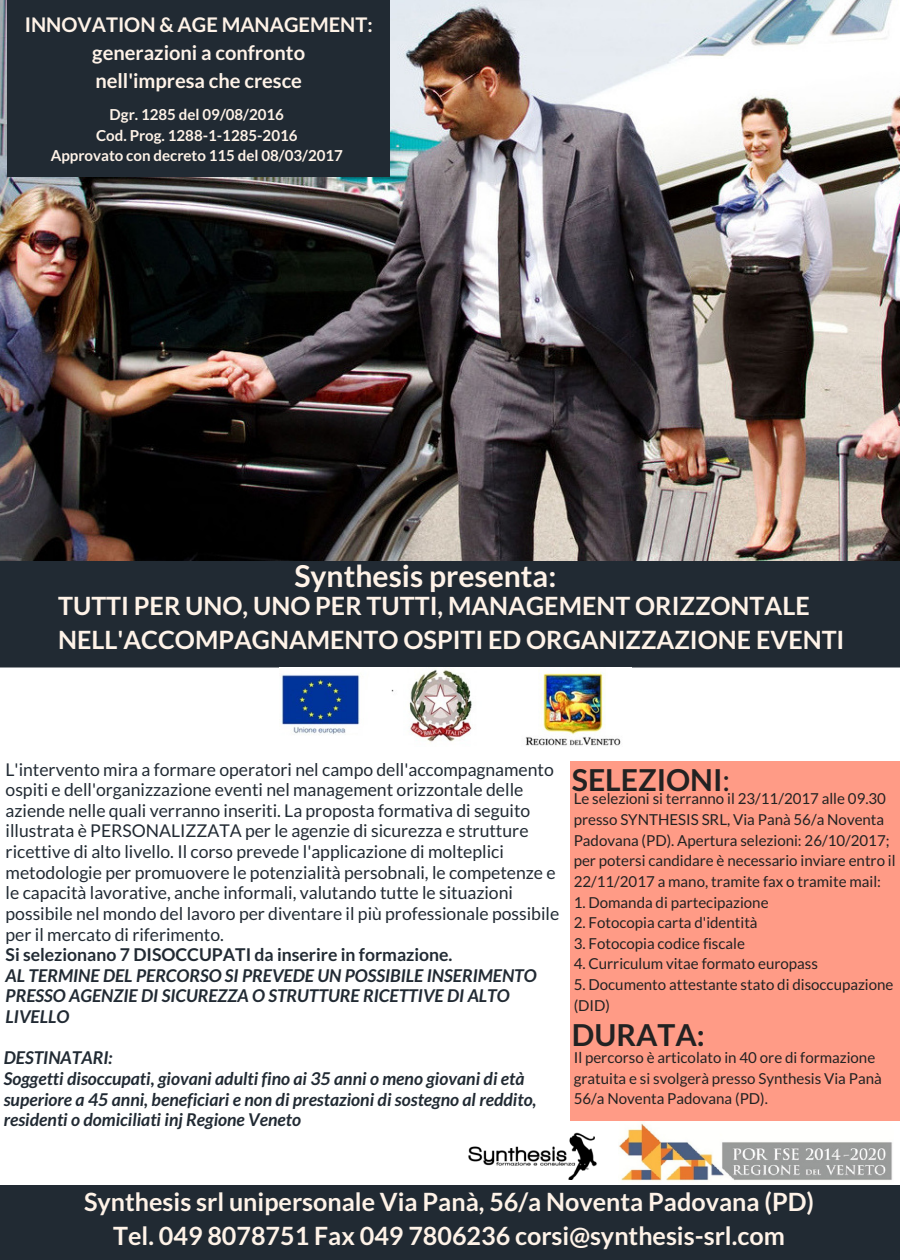
<style>
.page{position:relative;width:900px;height:1260px;background:#fff}
.page>*{position:absolute;margin:0;border:0;box-sizing:border-box;transform-origin:0 0}
.t1{font:700 30.25px "Lato";color:#fff3e8}
.t2{font:700 30.25px "Lato";color:#222}
.t3{font:700 25.25px/33.8px "Lato";color:#fff3e8}
.t4{font:700 20px/28px "Lato";color:#fff3e8;text-align:center}
.t5{font:17.5px/20.5px "Lato";color:#212a33}
.t6{font:italic 700 17.5px/20.5px "Lato";color:#212a33}
.t7{font:700 17.5px "Lato";color:#212a33}
.t8{font:15px/20.5px "Lato";color:#222}
.t9{font:700 15px/20.5px "Lato";color:#fff3e8;text-align:center}
.s1{font-weight:400}
</style>
<div class="page">
<img style="left:0;top:0;width:900px;height:561px">
<div style="left:570px;top:761px;width:330px;height:360px;background:#ff9b86"></div>
<div style="left:0;top:1185px;width:900px;height:75px;background:#212a33"></div>
<div style="left:0;top:561px;width:900px;height:106px;background:#212a33"></div>
<div style="left:8px;top:0;width:382px;height:176px;background:#212a33"></div>
<img style="left:281px;top:669px;width:340px;height:77px">
<img style="left:468px;top:1132px;width:129px;height:47px">
<img style="left:619px;top:1123px;width:273px;height:58px">
<p class="t4" style="left:25px;top:10px;width:349px">INNOVATION &amp; AGE MANAGEMENT: generazioni a confronto<br>nell'impresa che cresce</p>
<p class="t9" style="left:51px;top:104px;width:294px">Dgr. 1285 del 09/08/2016<br>Cod. Prog. 1288-1-1285-2016<br>Approvato con decreto 115 del 08/03/2017</p>
<h1 class="t1" style="left:294px;top:557px;width:264px">Synthesis presenta:</h1>
<h2 class="t3" style="left:58px;top:588px;width:788px">TUTTI PER UNO, UNO PER TUTTI, MANAGEMENT ORIZZONTALE<br>NELL'ACCOMPAGNAMENTO OSPITI ED ORGANIZZAZIONE EVENTI</h2>
<p class="t5" style="left:6px;top:759px;width:555px">L'intervento mira a formare operatori nel campo dell'accompagnamento ospiti e dell'organizzazione eventi nel management orizzontale delle aziende nelle quali verranno inseriti. La proposta formativa di seguito illustrata è PERSONALIZZATA per le agenzie di sicurezza e strutture ricettive di alto livello. Il corso prevede l'applicazione di molteplici metodologie per promuovere le potenzialità persobnali, le competenze e le capacità lavorative, anche informali, valutando tutte le situazioni possibile nel mondo del lavoro per diventare il più professionale possibile per il mercato di riferimento.</p>
<p class="t7" style="left:6px;top:944px;width:448px">Si selezionano 7 DISOCCUPATI da inserire in formazione.</p>
<p class="t6" style="left:6px;top:965px;width:533px">AL TERMINE DEL PERCORSO SI PREVEDE UN POSSIBILE INSERIMENTO<br>PRESSO AGENZIE DI SICUREZZA O STRUTTURE RICETTIVE DI ALTO<br>LIVELLO</p>
<p class="t6" style="left:4px;top:1047px;width:534px">DESTINATARI:<br>Soggetti disoccupati, giovani adulti fino ai 35 anni o meno giovani di età superiore a 45 anni, beneficiari e non di prestazioni di sostegno al reddito, residenti o domiciliati inj Regione Veneto</p>
<h1 class="t2" style="left:572px;top:761px;width:160px">SELEZIONI<span class="s1">:</span></h1>
<p class="t8" style="left:574px;top:788px;width:323px">Le selezioni si terranno il 23/11/2017 alle 09.30 presso SYNTHESIS SRL, Via Panà 56/a Noventa Padovana (PD). Apertura selezioni: 26/10/2017; per potersi candidare è necessario inviare entro il 22/11/2017 a mano, tramite fax o tramite mail:</p>
<p class="t8" style="left:574px;top:891px;width:196px">1. Domanda di partecipazione</p>
<p class="t8" style="left:574px;top:912px;width:185px">2. Fotocopia carta d'identità</p>
<p class="t8" style="left:574px;top:933px;width:173px">3. Fotocopia codice fiscale</p>
<p class="t8" style="left:574px;top:953px;width:246px">4. Curriculum vitae formato europass</p>
<p class="t8" style="left:574px;top:974px;width:321px">5. Documento attestante stato di disoccupazione (DID)</p>
<p class="t8" style="left:574px;top:1047px;width:310px">Il percorso è articolato in 40 ore di formazione gratuita e si svolgerà presso Synthesis Via Panà<br>56/a Noventa Padovana (PD).</p>
<h1 class="t2" style="left:572px;top:1016px;width:134px">DURATA:</h1>
<h2 class="t3" style="left:84px;top:1185px;width:731px;text-align:center">Synthesis srl unipersonale Via Panà, 56/a Noventa Padovana (PD)<br>Tel. 049 8078751 Fax 049 7806236 corsi@synthesis-srl.com</h2>
</div>
